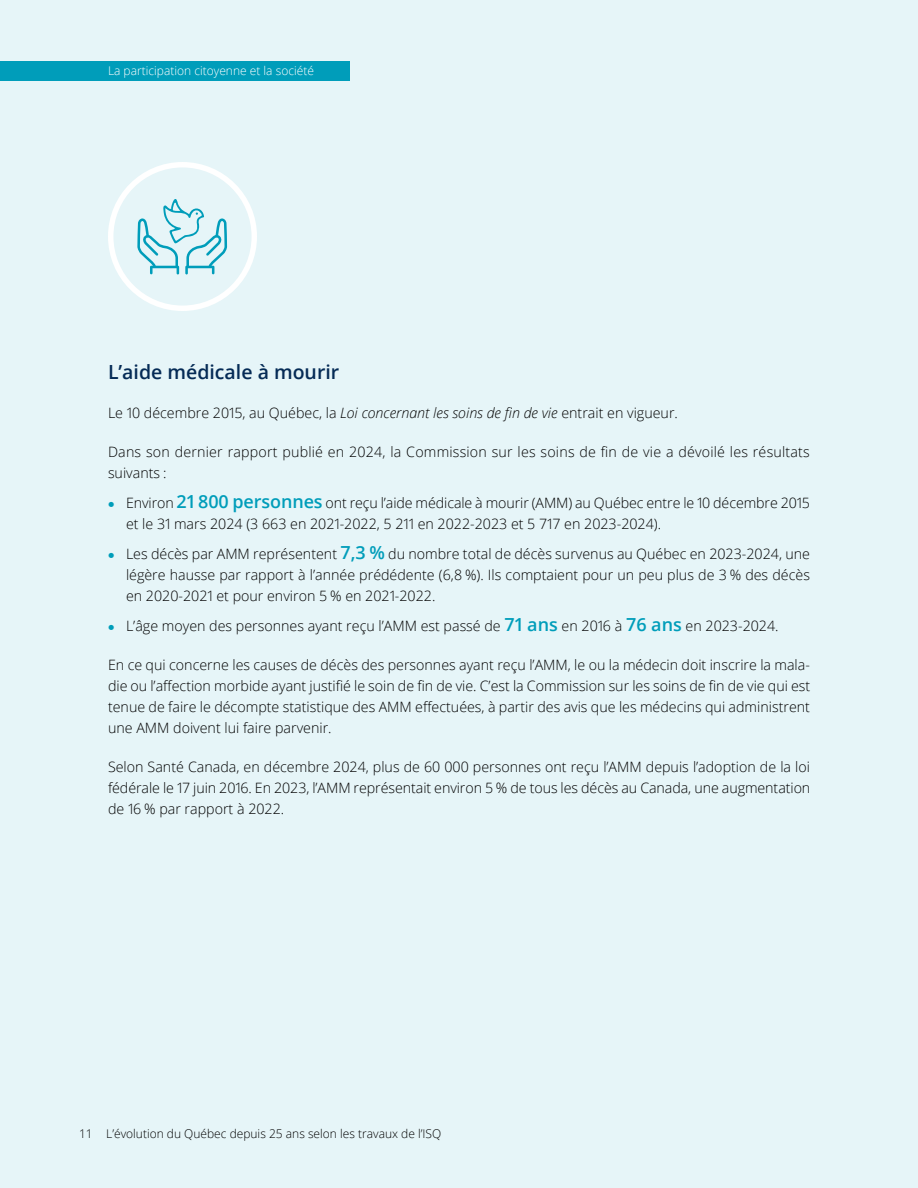
<style>
.page{position:relative;width:918px;height:1188px;background:#e6f5f8}
.page>*{position:absolute;margin:0;border:0;box-sizing:border-box;transform-origin:0 0}
.Texte_courant{font:600 19.5px "Open Sans";color:#052b56}
.Texte_courant-2{font:300 14.25px/21px "Open Sans";color:#000;text-align:justify}
.t1{font:300 12px "Open Sans";color:#000}
.t2{font:300 12px "Open Sans";color:#fff}
.s1{font-style:italic}
.s2{font-weight:600;font-size:18px;color:#009dba}
</style>
<div class="page">
<div style="left:0;top:61px;width:350px;height:20px;background:#009dba"></div>
<svg style="left:137px;top:199px;width:90px;height:75px"></svg>
<div style="left:108px;top:162px;width:149px;height:149px;border:5px solid #fff;border-radius:50%"></div>
<p class="t2" style="left:108px;top:62px;width:207px">La participation citoyenne et la société</p>
<p class="Texte_courant" style="left:108px;top:359px;width:233px">L’aide médicale à mourir</p>
<p class="Texte_courant-2" style="left:108px;top:402px;width:571px">Le 10 décembre 2015, au Québec, la <span class="s1">Loi concernant les soins de fin de vie</span> entrait en vigueur.</p>
<p class="Texte_courant-2" style="left:108px;top:441px;width:703px">Dans son dernier rapport publié en 2024, la Commission sur les soins de fin de vie a dévoilé les résultats suivants :</p>
<p class="Texte_courant-2" style="left:126px;top:492px;width:686px">Environ <span class="s2">21 800 personnes</span> ont reçu l’aide médicale à mourir (AMM) au Québec entre le 10 décembre 2015 et le 31 mars 2024 (3 663 en 2021-2022, 5 211 en 2022-2023 et 5 717 en 2023-2024).</p>
<p class="Texte_courant-2" style="left:126px;top:543px;width:686px">Les décès par AMM représentent <span class="s2">7,3 %</span> du nombre total de décès survenus au Québec en 2023-2024, une légère hausse par rapport à l’année prédédente (6,8 %). Ils comptaient pour un peu plus de 3 % des décès en 2020-2021 et pour environ 5 % en 2021-2022.</p>
<p class="Texte_courant-2" style="left:126px;top:615px;width:654px">L’âge moyen des personnes ayant reçu l’AMM est passé de <span class="s2">71 ans</span> en 2016 à <span class="s2">76 ans</span> en 2023-2024.</p>
<p class="Texte_courant-2" style="left:108px;top:654px;width:704px">En ce qui concerne les causes de décès des personnes ayant reçu l’AMM, le ou la médecin doit inscrire la mala&shy;die ou l’affection morbide ayant justifié le soin de fin de vie. C’est la Commission sur les soins de fin de vie qui est tenue de faire le décompte statistique des AMM effectuées, à partir des avis que les médecins qui administrent une AMM doivent lui faire parvenir.</p>
<p class="Texte_courant-2" style="left:108px;top:756px;width:704px">Selon Santé Canada, en décembre 2024, plus de 60 000 personnes ont reçu l’AMM depuis l’adoption de la loi fédérale le 17 juin 2016. En 2023, l’AMM représentait environ 5 % de tous les décès au Canada, une augmentation de 16 % par rapport à 2022.</p>
<p class="t1" style="left:79px;top:1125px;width:364px">11 L’évolution du Québec depuis 25 ans selon les travaux de l’ISQ</p>
</div>
